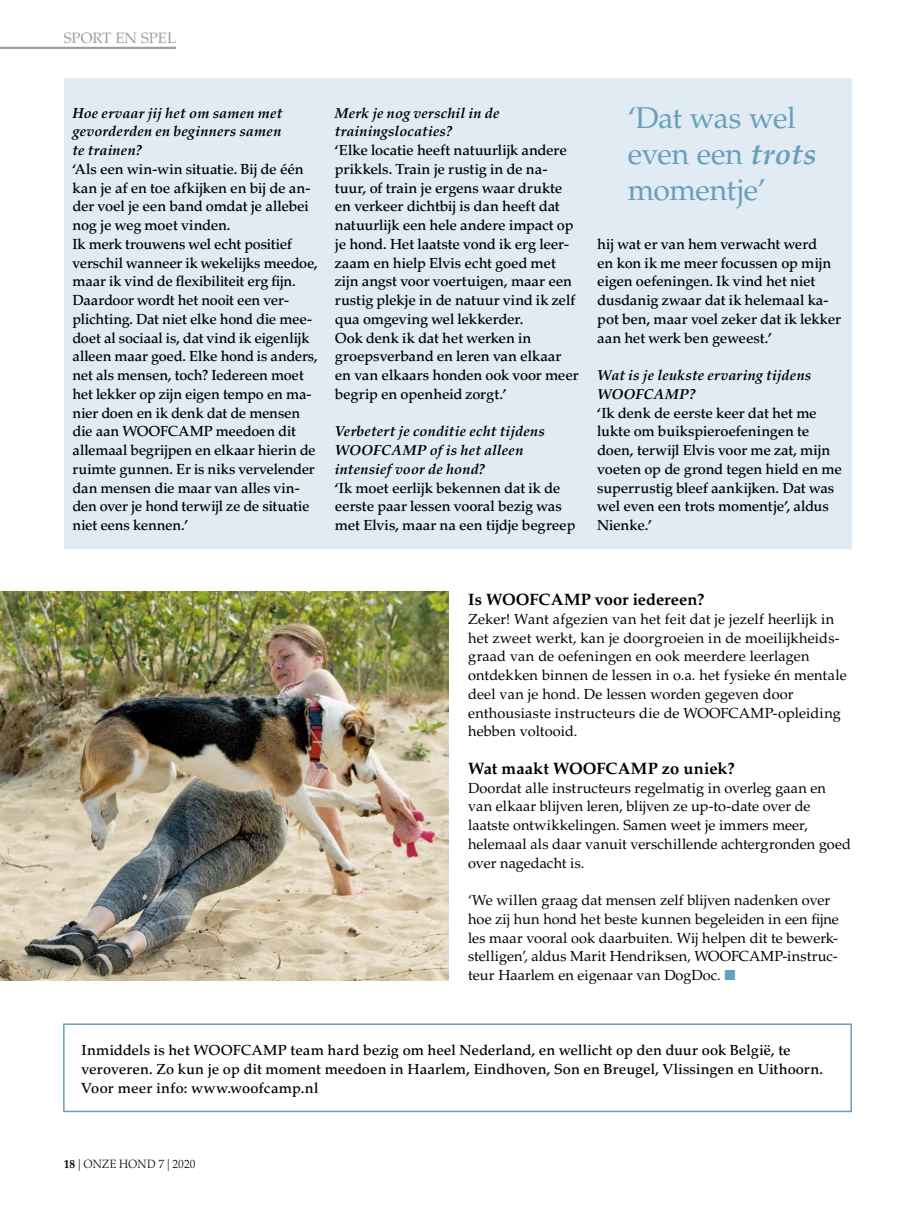
<style>
.page{position:relative;width:915px;height:1212px;background:#fff}
.page>*{position:absolute;margin:0;border:0;box-sizing:border-box;transform-origin:0 0}
.t1{font:30px/36px "Palatino LT Std";letter-spacing:-.015em;color:#689fbc}
.t2{font:700 16.5px "Palatino LT Std";letter-spacing:.005em;color:#000}
.t3{font:15px "Palatino LT Std";letter-spacing:-.005em;color:#9d9d9c}
.t4{font:500 14.55px/18.8px "Palatino LT Std";letter-spacing:-.01em;color:#000}
.t5{font:14.55px/18.8px "Palatino LT Std";letter-spacing:.005em;color:#000}
.t6{font:italic 700 14.55px/18.8px "Palatino LT Std";letter-spacing:.01em;color:#000}
.t7{font:300 12px "Palatino LT Std";letter-spacing:.005em;color:#000;scale:.95 1}
.s1{font-weight:700;font-style:italic}
.s2{color:#689fbc}
.s3{font-weight:700}
</style>
<div class="page">
<div style="left:64px;top:78px;width:786px;height:471px;background:#e0ebf3"></div>
<img style="left:0;top:591px;width:448px;height:389px">
<div style="left:63px;top:1023px;width:788px;height:89px;border:2px solid #689fbc"></div>
<hr style="left:0;top:47px;width:176px;height:2px;background:#9d9d9c">
<p class="t3" style="left:64px;top:29px;width:114px">SPORT EN SPEL</p>
<p class="t6" style="left:72px;top:103px;width:211px;text-align:justify">Hoe ervaar jij het om samen met gevorderden en beginners samen te trainen?</p>
<p class="t4" style="left:72px;top:160px;width:247px">‘Als een win-win situatie. Bij de één kan je af en toe afkijken en bij de an&shy;der voel je een band omdat je allebei nog je weg moet vinden.<br>Ik merk trouwens wel echt positief verschil wanneer ik wekelijks meedoe, maar ik vind de flexibiliteit erg fijn.<br>Daardoor wordt het nooit een ver&shy;plichting. Dat niet elke hond die mee&shy;doet al sociaal is, dat vind ik eigenlijk alleen maar goed. Elke hond is anders, net als mensen, toch? Iedereen moet het lekker op zijn eigen tempo en ma&shy;nier doen en ik denk dat de mensen die aan WOOFCAMP meedoen dit allemaal begrijpen en elkaar hierin de ruimte gunnen. Er is niks vervelender dan mensen die maar van alles vin&shy;den over je hond terwijl ze de situatie niet eens kennen.’</p>
<p class="t6" style="left:335px;top:103px;width:166px">Merk je nog verschil in de trainingslocaties?</p>
<p class="t4" style="left:335px;top:141px;width:245px">‘Elke locatie heeft natuurlijk andere prikkels. Train je rustig in de na&shy;tuur, of train je ergens waar drukte en verkeer dichtbij is dan heeft dat natuurlijk een hele andere impact op je hond. Het laatste vond ik erg leer&shy;zaam en hielp Elvis echt goed met zijn angst voor voertuigen, maar een rustig plekje in de natuur vind ik zelf qua omgeving wel lekkerder.<br>Ook denk ik dat het werken in groepsverband en leren van elkaar en van elkaars honden ook voor meer begrip en openheid zorgt.’</p>
<p class="t6" style="left:335px;top:422px;width:211px">Verbetert je conditie echt tijdens<br>WOOFCAMP of is het alleen intensief voor de hond?</p>
<p class="t4" style="left:335px;top:478px;width:242px">‘Ik moet eerlijk bekennen dat ik de eerste paar lessen vooral bezig was met Elvis, maar na een tijdje begreep</p>
<h1 class="t1" style="left:627px;top:100px;width:190px">‘Dat was wel even een <span class="s1">trots </span>momentje’</h1>
<p class="t4" style="left:597px;top:235px;width:245px">hij wat er van hem verwacht werd<br>en kon ik me meer focussen op mijn eigen oefeningen. Ik vind het niet dusdanig zwaar dat ik helemaal ka&shy;pot ben, maar voel zeker dat ik lekker aan het werk ben geweest.’</p>
<p class="t6" style="left:597px;top:366px;width:215px">Wat is je leukste ervaring tijdens<br>WOOFCAMP?</p>
<p class="t4" style="left:597px;top:403px;width:246px">‘Ik denk de eerste keer dat het me lukte om buikspieroefeningen te doen, terwijl Elvis voor me zat, mijn voeten op de grond tegen hield en me superrustig bleef aankijken. Dat was wel even een trots momentje’, aldus<br>Nienke.’</p>
<p class="t2" style="left:468px;top:590px;width:238px">Is WOOFCAMP voor iedereen?</p>
<p class="t5" style="left:468px;top:610px;width:380px">Zeker! Want afgezien van het feit dat je jezelf heerlijk in het zweet werkt, kan je doorgroeien in de moeilijkheids&shy;graad van de oefeningen en ook meerdere leerlagen ontdekken binnen de lessen in o.a. het fysieke én mentale deel van je hond. De lessen worden gegeven door enthousiaste instructeurs die de WOOFCAMP-opleiding hebben voltooid.</p>
<p class="t2" style="left:468px;top:759px;width:268px">Wat maakt WOOFCAMP zo uniek?</p>
<p class="t5" style="left:468px;top:778px;width:384px">Doordat alle instructeurs regelmatig in overleg gaan en van elkaar blijven leren, blijven ze up-to-date over de laatste ontwikkelingen. Samen weet je immers meer, helemaal als daar vanuit verschillende achtergronden goed over nagedacht is.</p>
<p class="t5" style="left:468px;top:891px;width:372px">‘We willen graag dat mensen zelf blijven nadenken over hoe zij hun hond het beste kunnen begeleiden in een fijne les maar vooral ook daarbuiten. Wij helpen dit te bewerk&shy;stelligen’, aldus Marit Hendriksen, WOOFCAMP-instruc&shy;teur Haarlem en eigenaar van DogDoc. <span class="s2">■</span></p>
<p class="t4" style="left:82px;top:1041px;width:742px">Inmiddels is het WOOFCAMP team hard bezig om heel Nederland, en wellicht op den duur ook België, te veroveren. Zo kun je op dit moment meedoen in Haarlem, Eindhoven, Son en Breugel, Vlissingen en Uithoorn.<br>Voor meer info: www.woofcamp.nl</p>
<p class="t7" style="left:64px;top:1157px;width:140px"><span class="s3">18</span> | ONZE HOND 7 | 2020</p>
</div>
